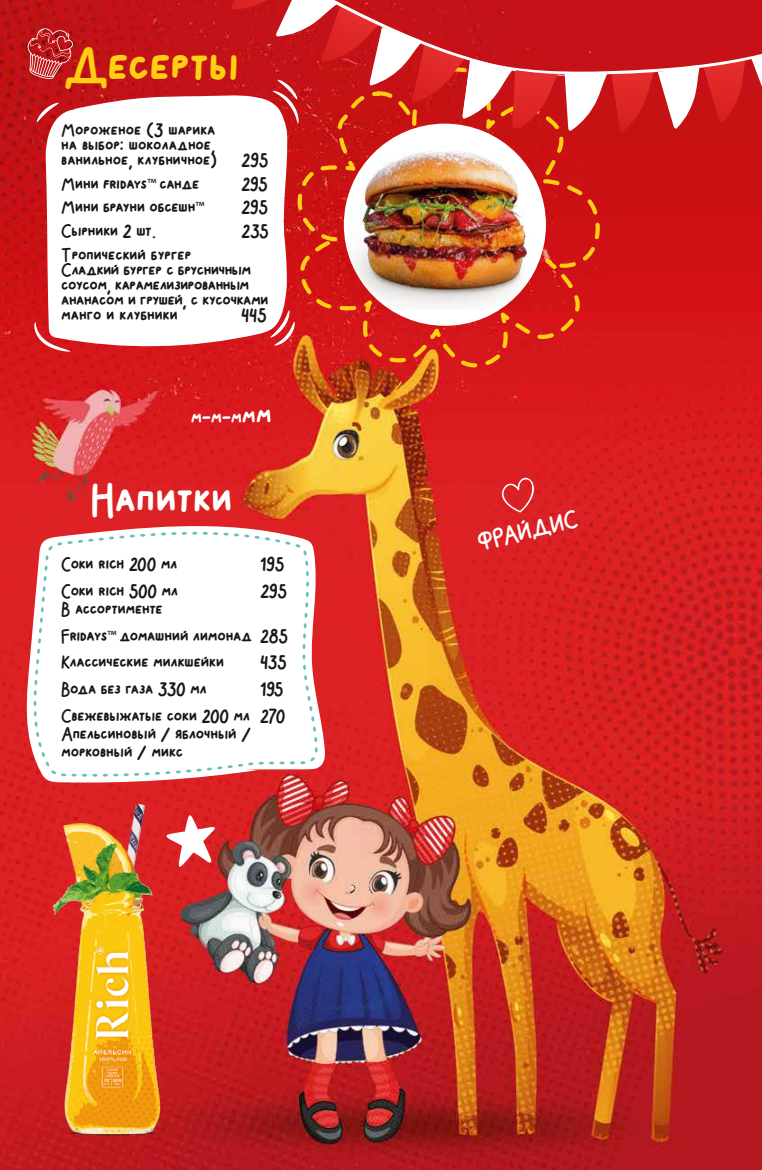
<style>
.page{position:relative;width:762px;height:1170px;background:#fff}
.page>*{position:absolute;margin:0;border:0;box-sizing:border-box;transform-origin:0 0}
.t1{font:700 44.5px "Kosko";letter-spacing:-.01em;color:#fecf12}
.t2{font:700 39.38px "Kosko";color:#fff}
.t3{font:700 20px "Kosko";color:#fff}
.t4{font:700 17.25px "Kosko";color:#fff}
.t5{font:700 15px/15px "Kosko";letter-spacing:-.02em;color:#181716}
.t6{font:700 15px/18px "Kosko";color:#181716}
.s1{font-family:"Myriad Pro";font-weight:400}
.s2{font-size:21.62px}
.s3{font-size:24.5px}
</style>
<div class="page">
<img style="left:0;top:0;width:762px;height:1169px">
<svg style="left:178px;top:812px;width:40px;height:56px"></svg>
<svg style="left:26px;top:28px;width:48px;height:51px;background:#c3393c"></svg>
<svg style="left:499px;top:476px;width:38px;height:36px"></svg>
<svg style="left:45px;top:94px;width:244px;height:256px"></svg>
<svg style="left:270px;top:310px;width:19px;height:36px"></svg>
<svg style="left:36px;top:102px;width:23px;height:21px"></svg>
<svg style="left:34px;top:322px;width:37px;height:30px"></svg>
<svg style="left:25px;top:518px;width:300px;height:265px;fill:#dc2225"></svg>
<svg style="left:34px;top:532px;width:284px;height:244px"></svg>
<img style="left:0;top:741px;width:178px;height:428px">
<img style="left:289px;top:132px;width:319px;height:242px">
<svg style="left:215px;top:0;width:547px;height:132px"></svg>
<h1 class="t1" style="left:63px;top:38px;width:176px">Десерты</h1>
<p class="t5" style="left:61px;top:123px;width:157px;text-align:justify">Мороженое (3 шарика на выбор: шоколадное, ванильное, клубничное)</p>
<p class="t5" style="left:241px;top:153px;width:29px">295</p>
<p class="t5" style="left:61px;top:176px;width:140px">Мини fridays<span class="s1">™</span> санде</p>
<p class="t5" style="left:241px;top:176px;width:28px">295</p>
<p class="t5" style="left:61px;top:200px;width:145px">Мини брауни обсешн<span class="s1">™</span></p>
<p class="t5" style="left:241px;top:200px;width:28px">295</p>
<p class="t5" style="left:61px;top:224px;width:96px">Сырники 2 шт.</p>
<p class="t5" style="left:241px;top:224px;width:29px">235</p>
<p class="t5" style="left:61px;top:248px;width:208px">Тропический бургер<br>Сладкий бургер с брусничным соусом, карамелизированным ананасом и грушей, с кусочками манго и клубники</p>
<p class="t5" style="left:241px;top:308px;width:27px">445</p>
<p class="t4" style="left:191px;top:407px;width:82px">м-м-м<span class="s2">м</span><span class="s3">м</span></p>
<h2 class="t2" style="left:91px;top:474px;width:143px">Напитки</h2>
<p class="t5" style="left:61px;top:556px;width:118px">Cоки rich 200 мл</p>
<p class="t5" style="left:260px;top:556px;width:26px">195</p>
<p class="t5" style="left:61px;top:583px;width:118px">Cоки rich 500 мл</p>
<p class="t5" style="left:260px;top:583px;width:28px">295</p>
<p class="t5" style="left:61px;top:595px;width:228px;line-height:26.8px">В ассортименте<br>Fridays<span class="s1">™</span> домашний лимонад 285<br>Классические милкшейки</p>
<p class="t5" style="left:260px;top:655px;width:28px">435</p>
<p class="t5" style="left:61px;top:681px;width:147px">Вода без газа 330 мл</p>
<p class="t5" style="left:61px;top:676px;width:226px;line-height:26.8px;text-align:right">195<br>Свежевыжатые соки 200 мл 270</p>
<p class="t6" style="left:61px;top:725px;width:191px">Апельсиновый / яблочный / морковный / микс</p>
<h3 class="t3" style="left:475px;top:530px;width:103px;rotate:-13deg">ФРАЙДИС</h3>
</div>
